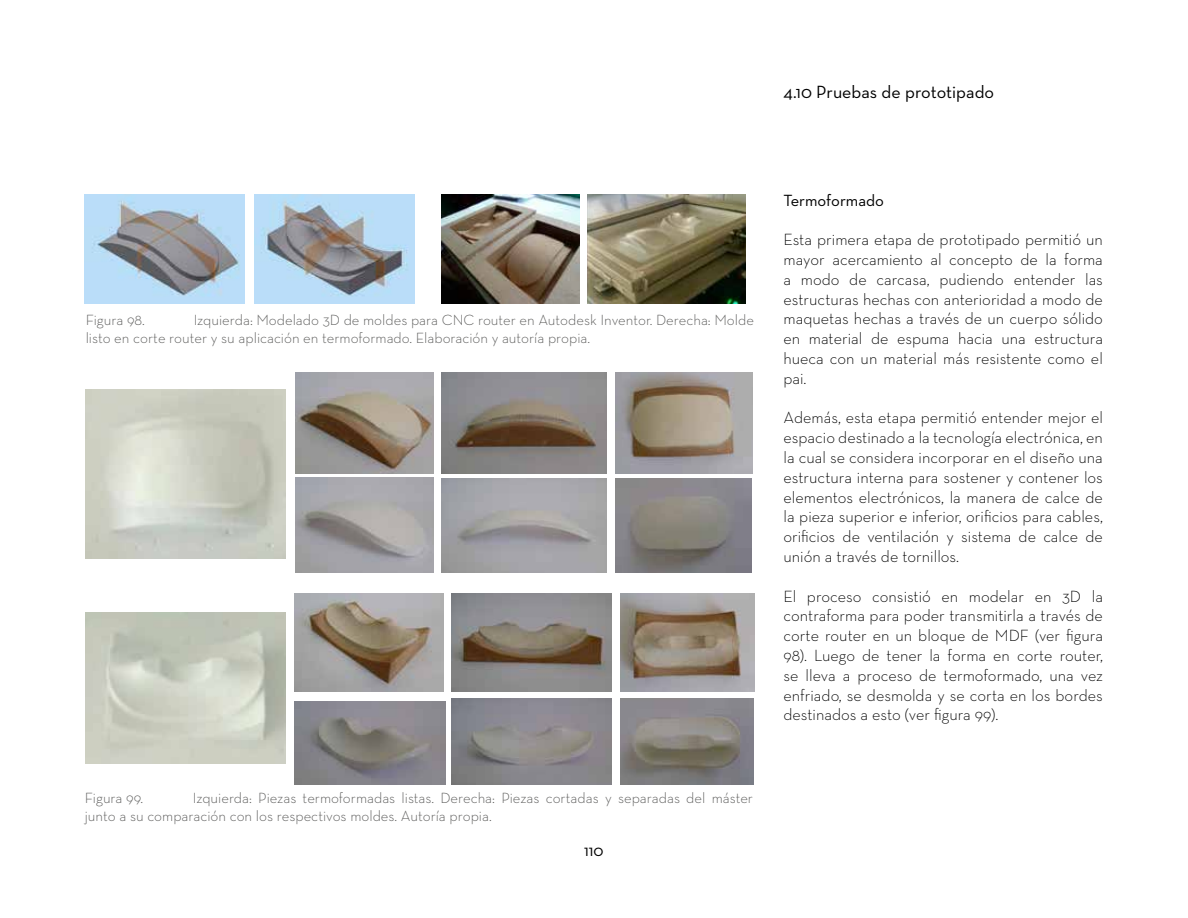
<style>
.page{position:relative;width:1188px;height:918px;background:#fff}
.page>*{position:absolute;margin:0;border:0;box-sizing:border-box;transform-origin:0 0}
.t1{font:18px "Neutra Text";color:#000}
.t2{font:300 16.5px/19.8px "Neutra Text";color:#000;text-align:justify}
.t3{font:16.5px "Neutra Text";color:#000}
.t4{font:300 15px/18px "Neutra Text";color:#575756}
</style>
<div class="page">
<img style="left:442px;top:195px;width:138px;height:108px">
<img style="left:588px;top:195px;width:158px;height:108px">
<img style="left:295px;top:372px;width:138px;height:101px">
<img style="left:442px;top:372px;width:165px;height:101px">
<img style="left:615px;top:372px;width:138px;height:101px">
<img style="left:295px;top:478px;width:138px;height:94px">
<img style="left:615px;top:478px;width:136px;height:94px">
<img style="left:295px;top:593px;width:149px;height:99px">
<img style="left:452px;top:593px;width:159px;height:99px">
<img style="left:621px;top:593px;width:134px;height:99px">
<img style="left:295px;top:702px;width:151px;height:82px">
<img style="left:452px;top:699px;width:159px;height:85px">
<img style="left:621px;top:699px;width:133px;height:85px">
<img style="left:86px;top:612px;width:199px;height:151px">
<img style="left:85px;top:195px;width:160px;height:108px">
<img style="left:255px;top:195px;width:159px;height:108px">
<p class="t1" style="left:783px;top:81px;width:212px">4.10 Pruebas de prototipado</p>
<p class="t4" style="left:86px;top:310px;width:670px;text-indent:108px">Izquierda: Modelado 3D de moldes para CNC router en Autodesk Inventor. Derecha: Molde listo en corte router y su aplicación en termoformado. Elaboración y autoría propia.</p>
<p class="t4" style="left:86px;top:310px;width:60px">Figura 98.</p>
<p class="t4" style="left:85px;top:788px;width:670px;text-indent:108px">Izquierda: Piezas termoformadas listas. Derecha: Piezas cortadas y separadas del máster junto a su comparación con los respectivos moldes. Autoría propia.</p>
<p class="t4" style="left:85px;top:788px;width:60px">Figura 99.</p>
<p class="t3" style="left:584px;top:840px;width:21px">110</p>
<p class="t3" style="left:783px;top:190px;width:102px">Termoformado</p>
<p class="t2" style="left:783px;top:229px;width:321px">Esta primera etapa de prototipado permitió un mayor acercamiento al concepto de la forma a modo de carcasa, pudiendo entender las estructuras hechas con anterioridad a modo de maquetas hechas a través de un cuerpo sólido en material de espuma hacia una estructura hueca con un material más resistente como el pai.</p>
<p class="t2" style="left:783px;top:408px;width:321px">Además, esta etapa permitió entender mejor el espacio destinado a la tecnología electrónica, en la cual se considera incorporar en el diseño una estructura interna para sostener y contener los elementos electrónicos, la manera de calce de la pieza superior e inferior, orificios para cables, orificios de ventilación y sistema de calce de unión a través de tornillos.</p>
<p class="t2" style="left:783px;top:586px;width:321px">El proceso consistió en modelar en 3D la contraforma para poder transmitirla a través de corte router en un bloque de MDF (ver figura 98). Luego de tener la forma en corte router, se lleva a proceso de termoformado, una vez enfriado, se desmolda y se corta en los bordes destinados a esto (ver figura 99).</p>
</div>
